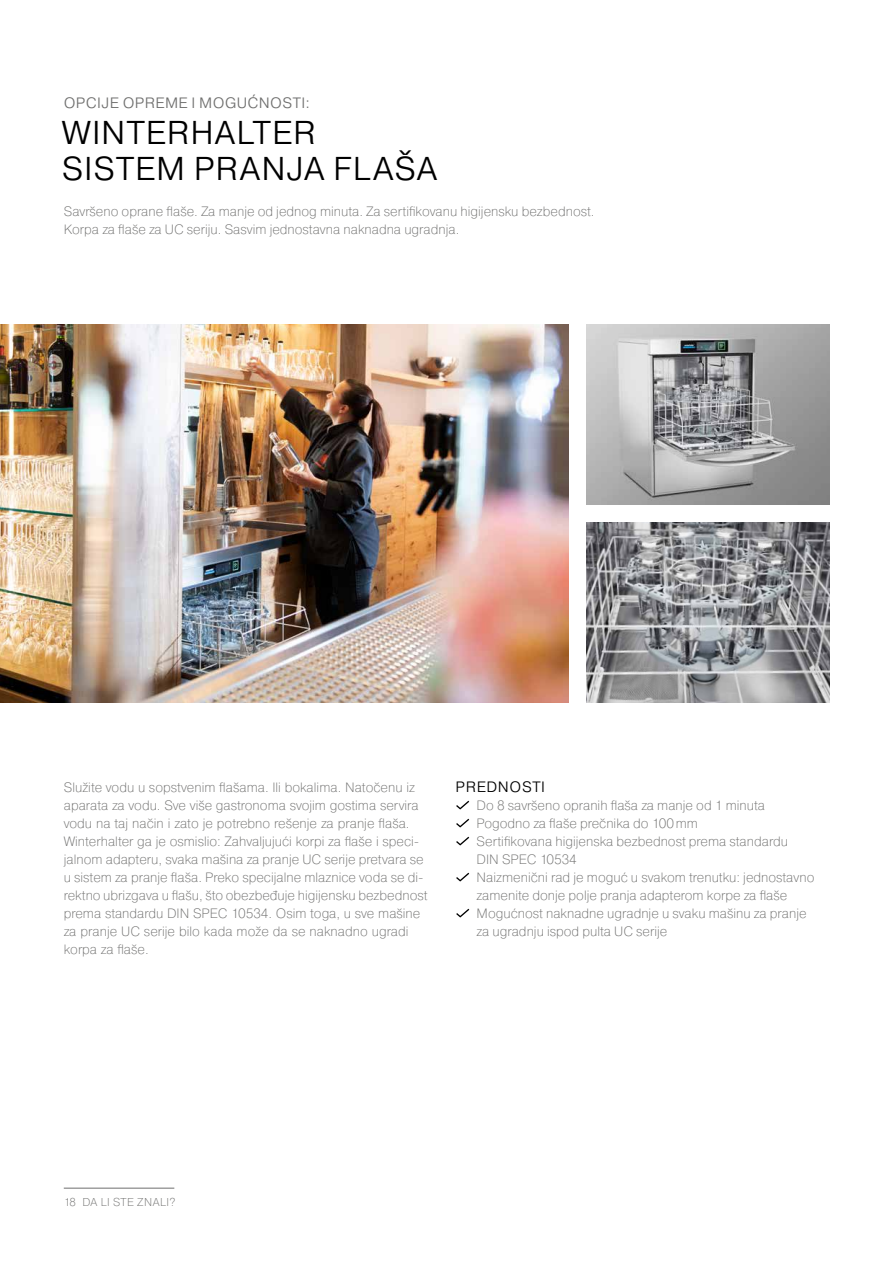
<style>
.page{position:relative;width:893px;height:1263px;background:#fff}
.page>*{position:absolute;margin:0;border:0;box-sizing:border-box;transform-origin:0 0}
.t1{font:300 33px/36px "Pragmatica";letter-spacing:.025em;color:#000}
.t2{font:300 15px "Pragmatica";letter-spacing:.025em;color:#6f6f6e}
.t3{font:300 15px "Pragmatica";letter-spacing:.04em;color:#000}
.t4{font:200 13.5px/18px "Pragmatica";color:#6f6f6e}
.t5{font:200 11.4px "Pragmatica";letter-spacing:.04em;color:#6f6f6e}
</style>
<div class="page">
<img style="left:0;top:324px;width:568px;height:378px">
<img style="left:586px;top:324px;width:243px;height:180px">
<img style="left:586px;top:522px;width:243px;height:180px">
<svg style="left:456px;top:801px;width:13px;height:8px"></svg>
<svg style="left:456px;top:819px;width:13px;height:8px"></svg>
<svg style="left:456px;top:837px;width:13px;height:8px"></svg>
<svg style="left:456px;top:873px;width:13px;height:8px"></svg>
<svg style="left:456px;top:909px;width:13px;height:8px"></svg>
<hr style="left:64px;top:1188px;width:110px;height:1px;background:#6f6f6e">
<p class="t2" style="left:64px;top:93px;width:248px">OPCIJE OPREME I MOGUĆNOSTI:</p>
<h1 class="t1" style="left:62px;top:114px;width:377px">WINTERHALTER<br>SISTEM PRANJA FLAŠA</h1>
<p class="t4" style="left:64px;top:202px;width:532px">Savršeno oprane flaše. Za manje od jednog minuta. Za sertifikovanu higijensku bezbednost.<br>Korpa za flaše za UC seriju. Sasvim jednostavna naknadna ugradnja.</p>
<p class="t4" style="left:64px;top:778px;width:365px">Služite vodu u sopstvenim flašama. Ili bokalima. Natočenu iz aparata za vodu. Sve više gastronoma svojim gostima servira vodu na taj način i zato je potrebno rešenje za pranje flaša.<br>Winterhalter ga je osmislio: Zahvaljujući korpi za flaše i speci&shy;jalnom adapteru, svaka mašina za pranje UC serije pretvara se u sistem za pranje flaša. Preko specijalne mlaznice voda se di&shy;rektno ubrizgava u flašu, što obezbeđuje higijensku bezbednost prema standardu DIN SPEC 10534. Osim toga, u sve mašine za pranje UC serije bilo kada može da se naknadno ugradi korpa za flaše.</p>
<p class="t3" style="left:456px;top:777px;width:91px">PREDNOSTI</p>
<p class="t4" style="left:477px;top:796px;width:339px">Do 8 savršeno opranih flaša za manje od 1 minuta Pogodno za flaše prečnika do 100mm<br>Sertifikovana higijenska bezbednost prema standardu<br>DIN SPEC 10534<br>Naizmenični rad je moguć u svakom trenutku: jednostavno zamenite donje polje pranja adapterom korpe za flaše Mogućnost naknadne ugradnje u svaku mašinu za pranje za ugradnju ispod pulta UC serije</p>
<p class="t5" style="left:64px;top:1195px;width:113px">18 DA LI STE ZNALI?</p>
</div>
